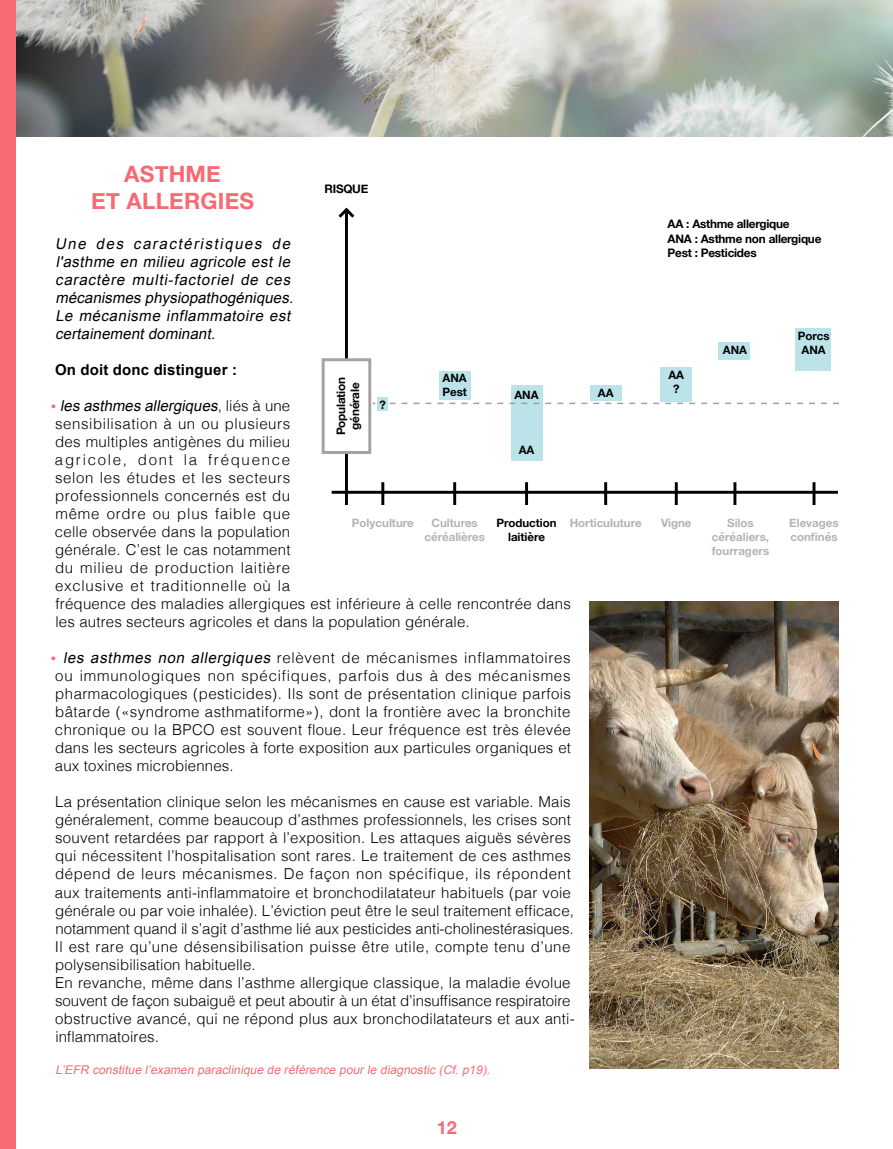
<style>
.page{position:relative;width:893px;height:1149px;background:#fff}
.page>*{position:absolute;margin:0;border:0;box-sizing:border-box;transform-origin:0 0}
.t1{font:700 22.5px/27px "Helvetica Neue";letter-spacing:.01em;color:#f76973;text-align:center}
.t2{font:700 18px "Helvetica Neue";color:#f76973}
.t3{font:300 15px/18px "Helvetica";letter-spacing:.015em;color:#000}
.t4{font:italic 15px/18px "Arial";color:#000}
.t5{font:700 15px "Arial";letter-spacing:.01em;color:#000}
.t6{font:italic 12px "Arial";color:#f76973}
.t7{font:700 11.7px/14.1px "Helvetica Neue";letter-spacing:-.02em;color:#000;text-align:center}
.t8{font:700 11.55px/13.8px "Helvetica Neue";color:#b3b3b3;text-align:center}
.t9{font:700 11.55px/13.8px "Helvetica Neue";color:#000;text-align:center}
.s1{font-weight:700;font-style:normal;font-size:13.5px;color:#f76973}
.s2{font-family:"Helvetica";font-weight:300;font-style:normal}
.s3{font-family:"Arial";font-weight:700;font-size:13.5px;color:#f76973}
.s4{font-family:"Arial";font-weight:400;font-style:italic}
</style>
<div class="page">
<img style="left:15px;top:0;width:878px;height:136px">
<div style="left:0;top:0;width:15px;height:1148px;background:#f76973"></div>
<img style="left:589px;top:601px;width:250px;height:467px">
<div style="left:378px;top:397px;width:10px;height:13px;background:#bde3ea"></div>
<div style="left:439px;top:371px;width:32px;height:28px;background:#bde3ea"></div>
<div style="left:511px;top:385px;width:32px;height:75px;background:#bde3ea"></div>
<div style="left:590px;top:385px;width:32px;height:16px;background:#bde3ea"></div>
<div style="left:660px;top:367px;width:32px;height:34px;background:#bde3ea"></div>
<div style="left:718px;top:342px;width:32px;height:17px;background:#bde3ea"></div>
<div style="left:796px;top:328px;width:35px;height:42px;background:#bde3ea"></div>
<hr style="left:345px;top:211px;width:3px;height:294px;background:#000">
<hr style="left:381px;top:482px;width:3px;height:23px;background:#000">
<hr style="left:453px;top:482px;width:3px;height:23px;background:#000">
<hr style="left:525px;top:482px;width:3px;height:23px;background:#000">
<hr style="left:604px;top:482px;width:3px;height:23px;background:#000">
<hr style="left:675px;top:482px;width:3px;height:23px;background:#000">
<hr style="left:733px;top:482px;width:3px;height:23px;background:#000">
<hr style="left:812px;top:482px;width:3px;height:23px;background:#000">
<hr style="left:332px;top:490px;width:506px;height:3px;background:#000">
<div style="left:323px;top:359px;width:47px;height:93px;background:#fff"></div>
<div style="left:322px;top:358px;width:49px;height:96px;border:3px solid #a3a3a3"></div>
<svg style="left:338px;top:207px;width:17px;height:14px"></svg>
<svg style="left:389px;top:402px;width:450px;height:2px"></svg>
<h1 class="t1" style="left:91px;top:161px;width:164px">ASTHME<br>ET ALLERGIES</h1>
<p class="t4" style="left:55px;top:235px;width:243px">Une des caractéristiques de l'asthme en milieu agricole est le caractère multi-factoriel de ces mécanismes physiopathogéniques.<br>Le mécanisme inflammatoire est certainement dominant.</p>
<p class="t5" style="left:55px;top:360px;width:183px">On doit donc distinguer :</p>
<p class="t4" style="left:51px;top:397px;width:241px"><span class="s1">•</span> les asthmes allergiques<span class="s2">, l i é s à u n e</span></p>
<p class="t3" style="left:55px;top:413px;width:517px">sensibilisation à un ou plusieurs<br>des multiples antigènes du milieu<br>agricole, dont la fréquence<br>selon les études et les secteurs<br>professionnels concernés est du<br>même ordre ou plus faible que<br>celle observée dans la population<br>générale. C’est le cas notamment<br>du milieu de production laitière<br>exclusive et traditionnelle où la<br>fréquence des maladies allergiques est inférieure à celle rencontrée dans les autres secteurs agricoles et dans la population générale.</p>
<p class="t3" style="left:51px;top:647px;width:521px;text-align:justify"><span class="s3">•</span> <span class="s4">les asthmes non allergiques</span> relèvent de mécanismes inflammatoires ou immunologiques non spécifiques, parfois dus à des mécanismes pharmacologiques (pesticides). Ils sont de présentation clinique parfois bâtarde («syndrome asthmatiforme»), dont la frontière avec la bronchite chronique ou la BPCO est souvent floue. Leur fréquence est très élevée dans les secteurs agricoles à forte exposition aux particules organiques et aux toxines microbiennes.</p>
<p class="t3" style="left:55px;top:791px;width:521px">La présentation clinique selon les mécanismes en cause est variable. Mais généralement, comme beaucoup d’asthmes professionnels, les crises sont souvent retardées par rapport à l’exposition. Les attaques aiguës sévères qui nécessitent l’hospitalisation sont rares. Le traitement de ces asthmes dépend de leurs mécanismes. De façon non spécifique, ils répondent aux traitements anti-inflammatoire et bronchodilatateur habituels (par voie générale ou par voie inhalée). L’éviction peut être le seul traitement efficace, notamment quand il s’agit d’asthme lié aux pesticides anti-cholinestérasiques.<br>Il est rare qu’une désensibilisation puisse être utile, compte tenu d’une polysensibilisation habituelle.<br>En revanche, même dans l’asthme allergique classique, la maladie évolue souvent de façon subaiguë et peut aboutir à un état d’insuffisance respiratoire obstructive avancé, qui ne répond plus aux bronchodilatateurs et aux anti&shy;inflammatoires.</p>
<p class="t6" style="left:56px;top:1061px;width:439px">L’EFR constitue l’examen paraclinique de référence pour le diagnostic (Cf. p19).</p>
<p class="t7" style="left:325px;top:182px;width:45px">RISQUE</p>
<p class="t7" style="left:668px;top:217px;width:155px;text-align:left">AA : Asthme allergique<br>ANA : Asthme non allergique<br>Pest : Pesticides</p>
<p class="t9" style="left:798px;top:329px;width:33px">Porcs<br>ANA</p>
<p class="t9" style="left:723px;top:343px;width:26px">ANA</p>
<p class="t9" style="left:442px;top:371px;width:26px;text-align:left">ANA<br>Pest</p>
<p class="t9" style="left:668px;top:368px;width:17px">AA ?</p>
<p class="t7" style="left:334px;top:435px;width:60px;rotate:-90deg">Population générale</p>
<p class="t9" style="left:598px;top:386px;width:17px">AA</p>
<p class="t9" style="left:514px;top:388px;width:26px">ANA</p>
<p class="t9" style="left:380px;top:398px;width:8px">?</p>
<p class="t9" style="left:519px;top:443px;width:17px">AA</p>
<p class="t8" style="left:352px;top:516px;width:63px">Polyculture</p>
<p class="t8" style="left:712px;top:516px;width:59px">Silos céréaliers, fourragers</p>
<p class="t8" style="left:789px;top:516px;width:51px;text-align:left">Elevages confinés</p>
<p class="t8" style="left:424px;top:516px;width:62px">Cultures céréalières</p>
<p class="t9" style="left:496px;top:516px;width:62px">Production laitière</p>
<p class="t8" style="left:570px;top:516px;width:73px">Horticuluture</p>
<p class="t8" style="left:661px;top:516px;width:32px">Vigne</p>
<p class="t2" style="left:437px;top:1112px;width:22px">12</p>
</div>
